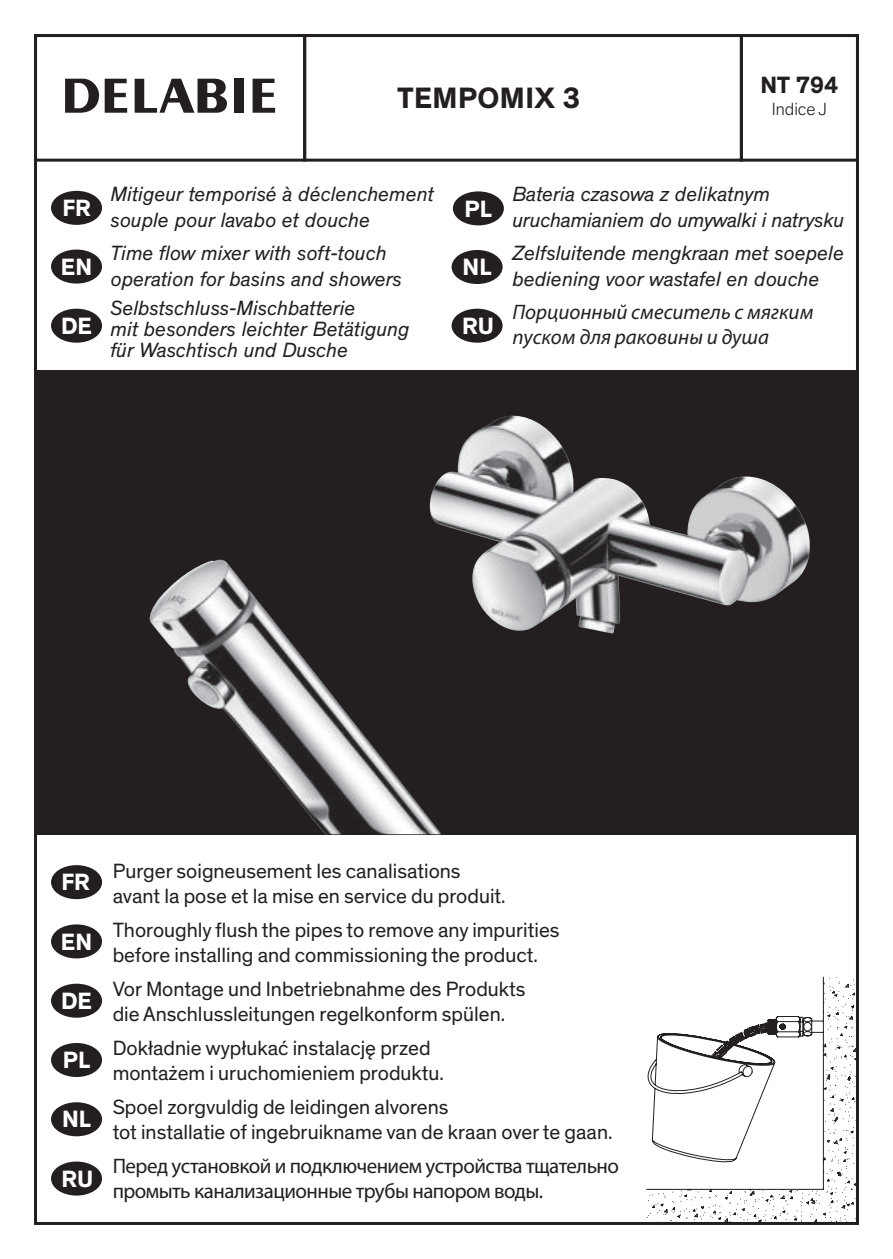
<style>
.page{position:relative;width:893px;height:1259px;background:#fff}
.page>*{position:absolute;margin:0;border:0;box-sizing:border-box;transform-origin:0 0}
.t1{font:700 30px "Theinhardt";letter-spacing:.015em;color:#231f20}
.t2{font:700 24px "Theinhardt";color:#fff}
.t3{font:700 24px "Theinhardt";color:#231f20}
.t4{font:21px/25.2px "Theinhardt";color:#231f20}
.t5{font:italic 21px/25.2px "Theinhardt";color:#231f20}
.t6{font:21px/25.2px "Myriad Pro";letter-spacing:-.025em;color:#231f20}
.t7{font:italic 21px/25.2px "Myriad Pro";color:#231f20}
.t8{font:300 18px "Theinhardt";color:#231f20}
</style>
<div class="page">
<svg style="left:646px;top:977px;width:209px;height:244px"></svg>
<div style="left:34px;top:370px;width:825px;height:464px;background:#231f20"></div>
<img style="left:149px;top:560px;width:292px;height:274px">
<div style="left:51px;top:309px;width:51px;height:34px;background:#231f20;border-radius:50%"></div>
<div style="left:51px;top:191px;width:51px;height:34px;background:#231f20;border-radius:50%"></div>
<div style="left:51px;top:249px;width:51px;height:34px;background:#231f20;border-radius:50%"></div>
<div style="left:453px;top:191px;width:51px;height:34px;background:#231f20;border-radius:50%"></div>
<div style="left:452px;top:250px;width:51px;height:34px;background:#231f20;border-radius:50%"></div>
<div style="left:452px;top:309px;width:51px;height:34px;background:#231f20;border-radius:50%"></div>
<div style="left:34px;top:34px;width:272px;height:128px;border:3px solid #231f20"></div>
<div style="left:303px;top:34px;width:440px;height:128px;border:3px solid #231f20"></div>
<div style="left:740px;top:34px;width:119px;height:128px;border:3px solid #231f20"></div>
<svg style="left:65px;top:79px;width:34px;height:34px"></svg>
<svg style="left:105px;top:79px;width:22px;height:34px"></svg>
<svg style="left:135px;top:79px;width:92px;height:34px"></svg>
<div style="left:234px;top:79px;width:10px;height:34px;background:#231f20"></div>
<svg style="left:253px;top:79px;width:22px;height:34px"></svg>
<div style="left:51px;top:1161px;width:51px;height:34px;background:#231f20;border-radius:50%"></div>
<div style="left:51px;top:865px;width:51px;height:34px;background:#231f20;border-radius:50%"></div>
<div style="left:51px;top:924px;width:51px;height:34px;background:#231f20;border-radius:50%"></div>
<div style="left:51px;top:983px;width:51px;height:34px;background:#231f20;border-radius:50%"></div>
<div style="left:51px;top:1043px;width:51px;height:34px;background:#231f20;border-radius:50%"></div>
<div style="left:51px;top:1102px;width:51px;height:34px;background:#231f20;border-radius:50%"></div>
<img style="left:428px;top:416px;width:382px;height:217px">
<h1 class="t1" style="left:398px;top:87px;width:184px">TEMPOMIX 3</h1>
<p class="t3" style="left:760px;top:77px;width:80px">NT 794</p>
<p class="t8" style="left:772px;top:98px;width:57px">Indice J</p>
<p class="t2" style="left:62px;top:199px;width:30px">FR</p>
<p class="t2" style="left:61px;top:258px;width:33px">EN</p>
<p class="t2" style="left:61px;top:317px;width:32px">DE</p>
<p class="t5" style="left:111px;top:184px;width:325px">Mitigeur temporisé à déclenchement souple pour lavabo et douche</p>
<p class="t5" style="left:111px;top:243px;width:293px">Time flow mixer with soft-touch operation for basins and showers</p>
<p class="t5" style="left:111px;top:299px;width:300px;line-height:21px">Selbstschluss-Mischbatterie<br>mit besonders leichter Betätigung für Waschtisch und Dusche</p>
<p class="t2" style="left:465px;top:200px;width:29px">PL</p>
<p class="t2" style="left:463px;top:258px;width:31px">NL</p>
<p class="t2" style="left:462px;top:317px;width:33px">RU</p>
<p class="t5" style="left:512px;top:184px;width:333px">Bateria czasowa z delikatnym uruchamianiem do umywalki i natrysku</p>
<p class="t5" style="left:512px;top:243px;width:333px">Zelfsluitende mengkraan met soepele bediening voor wastafel en douche</p>
<p class="t7" style="left:512px;top:301px;width:303px">Порционный смеситель с мягким пуском для раковины и душа</p>
<p class="t2" style="left:62px;top:873px;width:30px">FR</p>
<p class="t2" style="left:61px;top:933px;width:33px">EN</p>
<p class="t2" style="left:61px;top:992px;width:32px">DE</p>
<p class="t2" style="left:63px;top:1051px;width:29px">PL</p>
<p class="t2" style="left:62px;top:1110px;width:31px">NL</p>
<p class="t2" style="left:62px;top:1170px;width:33px">RU</p>
<p class="t4" style="left:113px;top:859px;width:394px">Purger soigneusement les canalisations avant la pose et la mise en service du produit.</p>
<p class="t4" style="left:113px;top:918px;width:448px">Thoroughly flush the pipes to remove any impurities before installing and commissioning the product.</p>
<p class="t4" style="left:113px;top:977px;width:414px">Vor Montage und Inbetriebnahme des Produkts die Anschlussleitungen regelkonform spülen.</p>
<p class="t4" style="left:113px;top:1036px;width:333px">Dokładnie wypłukać instalację przed montażem i uruchomieniem produktu.</p>
<p class="t4" style="left:113px;top:1095px;width:501px">Spoel zorgvuldig de leidingen alvorens<br>tot installatie of ingebruikname van de kraan over te gaan.</p>
<p class="t6" style="left:113px;top:1154px;width:508px">Перед установкой и подключением устройства тщательно промыть канализационные трубы напором воды.</p>
</div>
